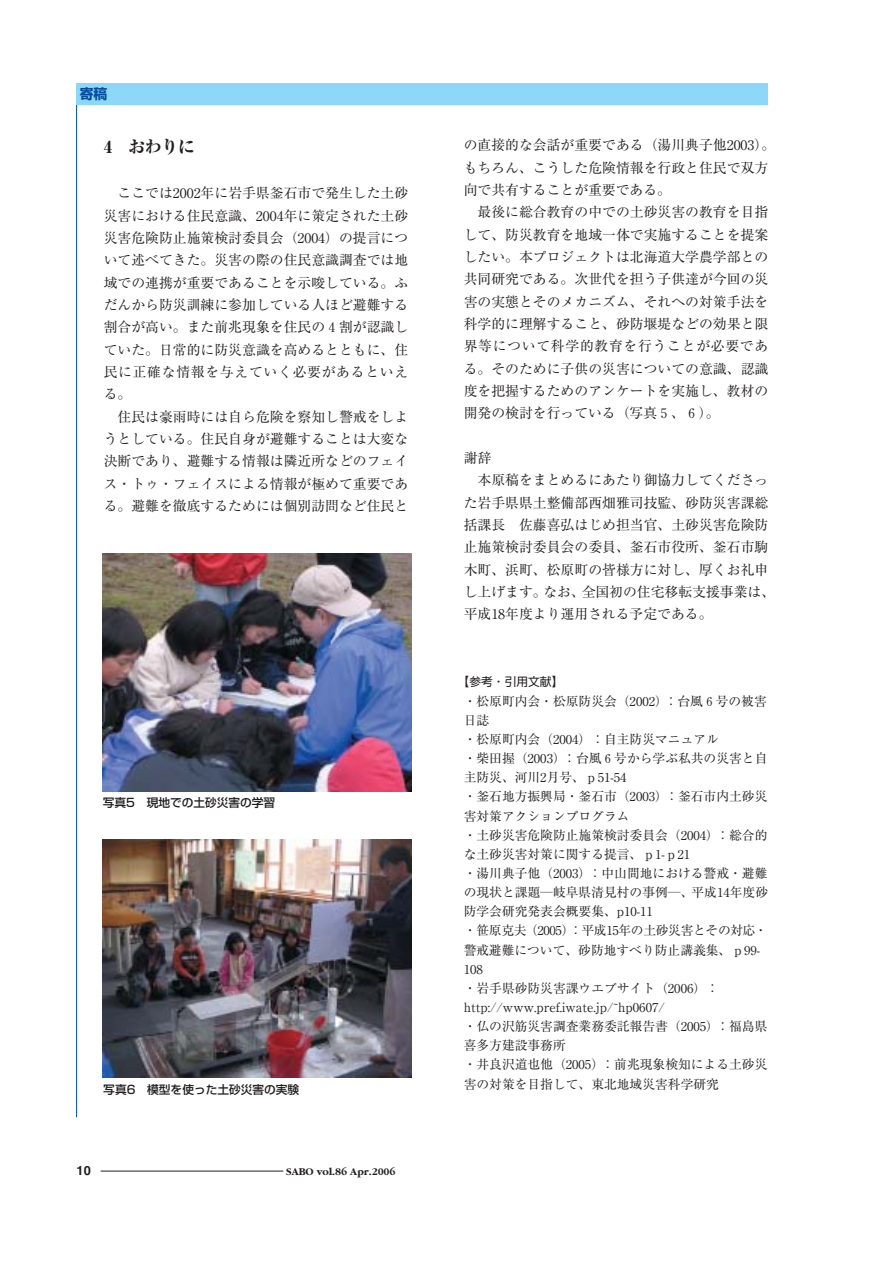
<style>
.page{position:relative;width:893px;height:1262px;background:#fff}
.page>*{position:absolute;margin:0;border:0;box-sizing:border-box;transform-origin:0 0}
.t1{font:800 16.95px "Ryumin";color:#231f20}
.t2{font:13.8px/22.4px "Ryumin";color:#231f20;text-align:justify}
.t3{font:700 13.8px "Shin Go";color:#034ea2}
.t4{font:12.75px/19.2px "Ryumin";color:#231f20}
.t5{font:12.75px "Midashi Go MB31";color:#231f20}
.t6{font:500 11.7px "Shin Go";color:#231f20}
.t7{font:11.7px "Shin Go";color:#231f20}
.t8{font:700 10.65px "Garamond";color:#231f20}
</style>
<div class="page">
<hr style="left:76px;top:84px;width:1px;height:1033px;background:#034ea2">
<div style="left:77px;top:84px;width:691px;height:21px;background:#8dd8f8"></div>
<hr style="left:101px;top:1170px;width:182px;height:1px;background:#231f20">
<img style="left:102px;top:554px;width:310px;height:237px">
<img style="left:102px;top:839px;width:310px;height:238px">
<p class="t3" style="left:80px;top:88px;width:29px">寄稿</p>
<p class="t1" style="left:104px;top:141px;width:93px">4 おわりに</p>
<p class="t2" style="left:104px;top:184px;width:306px;text-indent:14px">ここでは2002年に岩手県釜石市で発生した土砂災害における住民意識、2004年に策定された土砂災害危険防止施策検討委員会（2004）の提言について述べてきた。災害の際の住民意識調査では地域での連携が重要であることを示唆している。ふだんから防災訓練に参加している人ほど避難する割合が高い。また前兆現象を住民の４割が認識していた。日常的に防災意識を高めるとともに、住民に正確な情報を与えていく必要があるといえる。</p>
<p class="t2" style="left:104px;top:407px;width:306px;text-indent:14px">住民は豪雨時には自ら危険を察知し警戒をしようとしている。住民自身が避難することは大変な決断であり、避難する情報は隣近所などのフェイス・トゥ・フェイスによる情報が極めて重要である。避難を徹底するためには個別訪問など住民と</p>
<p class="t6" style="left:103px;top:798px;width:174px">写真5 現地での土砂災害の学習</p>
<p class="t6" style="left:103px;top:1085px;width:197px">写真6 模型を使った土砂災害の実験</p>
<p class="t5" style="left:77px;top:1165px;width:16px">10</p>
<p class="t8" style="left:286px;top:1167px;width:111px">SABO vol.86 Apr.2006</p>
<p class="t2" style="left:463px;top:136px;width:313px;text-align:left">の直接的な会話が重要である（湯川典子他2003）。もちろん、こうした危険情報を行政と住民で双方向で共有することが重要である。</p>
<p class="t2" style="left:463px;top:203px;width:306px;text-indent:14px">最後に総合教育の中での土砂災害の教育を目指して、防災教育を地域一体で実施することを提案したい。本プロジェクトは北海道大学農学部との共同研究である。次世代を担う子供達が今回の災害の実態とそのメカニズム、それへの対策手法を科学的に理解すること、砂防堰堤などの効果と限界等について科学的教育を行うことが必要である。そのために子供の災害についての意識、認識度を把握するためのアンケートを実施し、教材の開発の検討を行っている（写真５、６）。</p>
<p class="t2" style="left:463px;top:448px;width:29px">謝辞</p>
<p class="t2" style="left:477px;top:471px;width:292px">本原稿をまとめるにあたり御協力してくださっ</p>
<p class="t2" style="left:463px;top:493px;width:306px">た岩手県県土整備部西畑雅司技監、砂防災害課総</p>
<p class="t2" style="left:463px;top:515px;width:306px">括課長　佐藤喜弘はじめ担当官、土砂災害危険防</p>
<p class="t2" style="left:463px;top:538px;width:306px">止施策検討委員会の委員、釜石市役所、釜石市駒</p>
<p class="t2" style="left:463px;top:560px;width:306px">木町、浜町、松原町の皆様方に対し、厚くお礼申</p>
<p class="t2" style="left:463px;top:582px;width:313px">し上げます。なお、全国初の住宅移転支援事業は、</p>
<p class="t2" style="left:463px;top:605px;width:250px">平成18年度より運用される予定である。</p>
<p class="t7" style="left:458px;top:677px;width:107px">【参考・引用文献】</p>
<p class="t4" style="left:463px;top:693px;width:306px">・松原町内会・松原防災会（2002）：台風６号の被害日誌<br>・松原町内会（2004）：自主防災マニュアル<br>・柴田握（2003）：台風６号から学ぶ私共の災害と自主防災、河川2月号、ｐ51-54<br>・釜石地方振興局・釜石市（2003）：釜石市内土砂災害対策アクションプログラム<br>・土砂災害危険防止施策検討委員会（2004）：総合的な土砂災害対策に関する提言、ｐ1-ｐ21<br>・湯川典子他（2003）：中山間地における警戒・避難の現状と課題―岐阜県清見村の事例―、平成14年度砂防学会研究発表会概要集、p10-11<br>・笹原克夫（2005）：平成15年の土砂災害とその対応・警戒避難について、砂防地すべり防止講義集、ｐ99-<br>108<br>・岩手県砂防災害課ウエブサイト（2006）：http://www.pref.iwate.jp/̃hp0607/<br>・仏の沢筋災害調査業務委託報告書（2005）：福島県喜多方建設事務所<br>・井良沢道也他（2005）：前兆現象検知による土砂災害の対策を目指して、東北地域災害科学研究</p>
</div>
